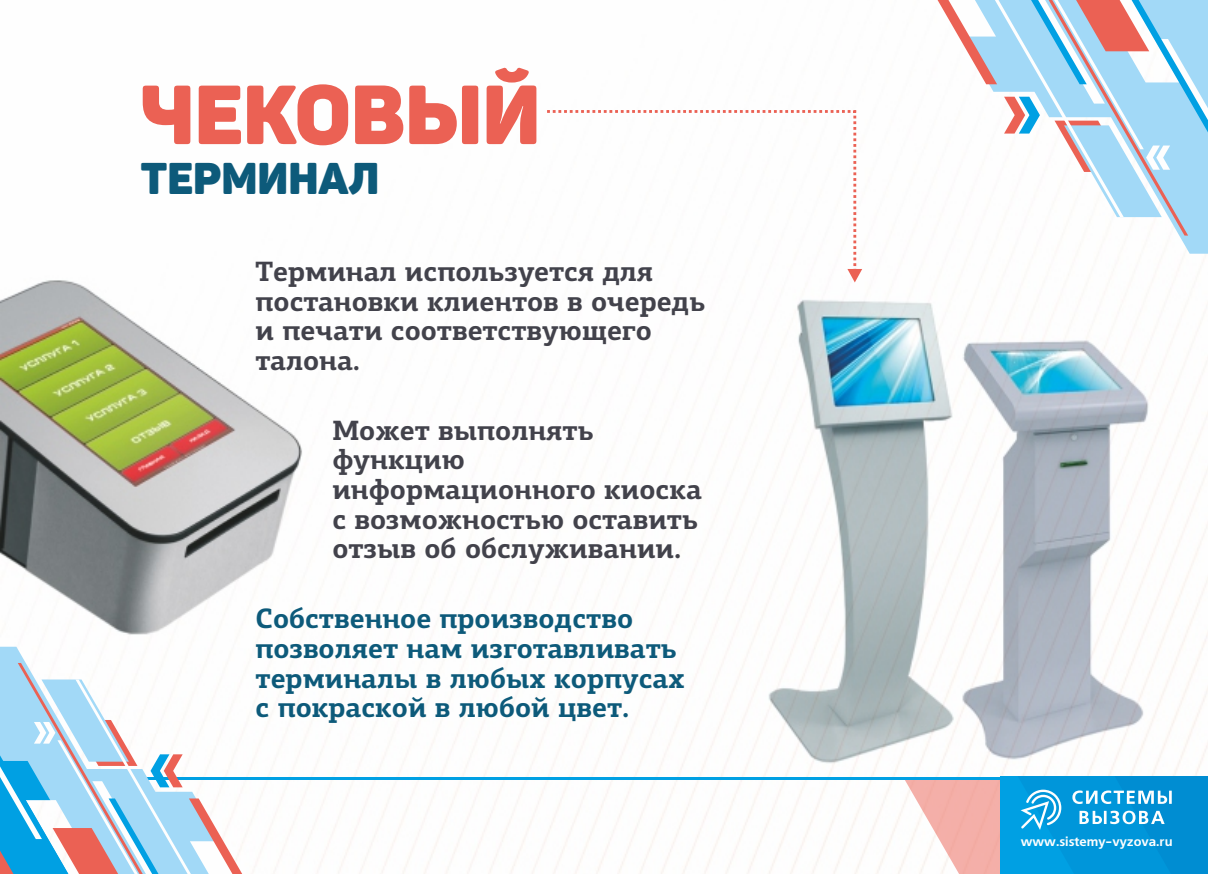
<style>
.page{position:relative;width:1208px;height:874px;background:#fff}
.page>*{position:absolute;margin:0;border:0;box-sizing:border-box;transform-origin:0 0}
.t1{font:82.4px "Panton Black Caps";color:#eb6154}
.t2{font:43.8px "Panton Black Caps";color:#0d5a7a}
.t3{font:700 28px/29.6px "PF Agora Slab Pro";color:#42424b}
.t4{font:700 28px/29.6px "PF Agora Slab Pro";color:#0d5a7a}
.t5{font:700 12.8px "Free Set C";color:#fefefe}
</style>
<div class="page">
<img style="left:0;top:253px;width:1208px;height:620px">
<svg style="left:904px;top:776px;width:304px;height:97px;background:#59a9d3"></svg>
<hr style="left:0;top:776px;width:1000px;height:3px;background:#00a0e3">
<svg style="left:1179px;top:235px;width:29px;height:18px"></svg>
<svg style="left:937px;top:0;width:271px;height:235px"></svg>
<svg style="left:0;top:646px;width:240px;height:16px"></svg>
<svg style="left:0;top:662px;width:242px;height:211px"></svg>
<svg style="left:547px;top:110px;width:315px;height:172px"></svg>
<h1 class="t1" style="left:140px;top:83px;width:401px">Чековый</h1>
<h2 class="t2" style="left:141px;top:162px;width:240px">терминал</h2>
<p class="t3" style="left:255px;top:259px;width:451px">Терминал используется для постановки клиентов в очередь и печати соответствующего талона.</p>
<p class="t3" style="left:332px;top:418px;width:371px">Может выполнять функцию информационного киоска с возможностью оставить отзыв об обслуживании.</p>
<p class="t4" style="left:255px;top:606px;width:431px">Собственное производство позволяет нам изготавливать терминалы в любых корпусах с покраской в любой цвет.</p>
<p class="t5" style="left:1020px;top:836px;width:153px">www.sistemy-vyzova.ru</p>
</div>
